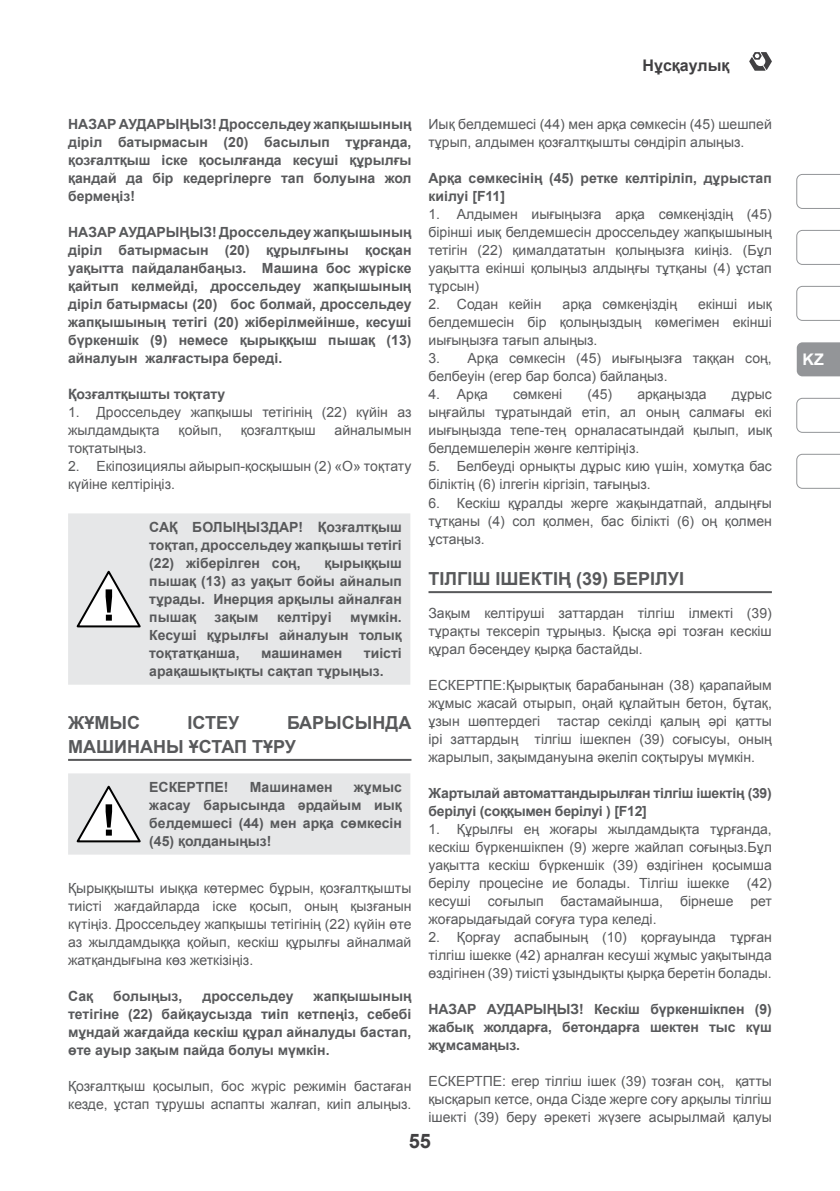
<style>
.page{position:relative;width:840px;height:1191px;background:#fff}
.page>*{position:absolute;margin:0;border:0;box-sizing:border-box;transform-origin:0 0}
.t1{font:700 20px "Arial";color:#414042}
.t2{font:700 18px/24px "Arial";color:#58595b}
.t3{font:700 16px "Arial";color:#414042}
.t4{font:700 16px "Arial";color:#fff}
.t5{font:14px/18px "Arial";color:#58595b;text-align:justify}
.t6{font:700 14px/18px "Arial";color:#58595b;text-align:justify}
</style>
<div class="page">
<svg style="left:749px;top:52px;width:22px;height:19px"></svg>
<svg style="left:796px;top:174px;width:43px;height:35px"></svg>
<svg style="left:796px;top:454px;width:43px;height:35px"></svg>
<svg style="left:796px;top:398px;width:43px;height:35px"></svg>
<svg style="left:796px;top:342px;width:43px;height:34px"></svg>
<svg style="left:796px;top:286px;width:43px;height:35px"></svg>
<svg style="left:796px;top:230px;width:43px;height:35px"></svg>
<hr style="left:68px;top:759px;width:343px;height:2px;background:#58595b">
<div style="left:68px;top:513px;width:342px;height:171px;background:#e6e7e8"></div>
<svg style="left:75px;top:567px;width:68px;height:62px"></svg>
<svg style="left:68px;top:773px;width:342px;height:81px;background:#e2e3e4"></svg>
<hr style="left:428px;top:591px;width:343px;height:2px;background:#58595b">
<p class="t3" style="left:642px;top:55px;width:88px">Нұсқаулық</p>
<p class="t6" style="left:68px;top:116px;width:345px">НАЗАР АУДАРЫҢЫЗ! Дроссельдеу жапқышының діріл батырмасын (20) басылып тұрғанда, қозғалтқыш іске қосылғанда кесуші құрылғы қандай да бір кедергілерге тап болуына жол бермеңіз!</p>
<p class="t6" style="left:68px;top:224px;width:344px">НАЗАР АУДАРЫҢЫЗ! Дроссельдеу жапқышының діріл батырмасын (20) құрылғыны қосқан уақытта пайдаланбаңыз. Машина бос жүріске қайтып келмейді, дроссельдеу жапқышының діріл батырмасы (20) бос болмай, дроссельдеу жапқышының тетігі (20) жіберілмейінше, кесуші бүркеншік (9) немесе қырыққыш пышақ (13) айналуын жалғастыра береді.</p>
<p class="t6" style="left:68px;top:386px;width:159px">Қозғалтқышты тоқтату</p>
<p class="t5" style="left:68px;top:404px;width:344px">1. Дроссельдеу жапқышы тетігінің (22) күйін аз жылдамдықта</p>
<p class="t5" style="left:178px;top:422px;width:45px">қойып,</p>
<p class="t5" style="left:240px;top:422px;width:77px">қозғалтқыш</p>
<p class="t5" style="left:334px;top:422px;width:78px">айналымын</p>
<p class="t5" style="left:68px;top:440px;width:80px">тоқтатыңыз.</p>
<p class="t5" style="left:68px;top:458px;width:344px">2. Екіпозициялы айырып-қосқышын (2) «О» тоқтату күйіне келтіріңіз.</p>
<p class="t6" style="left:149px;top:518px;width:254px">САҚ БОЛЫҢЫЗДАР! Қозғалтқыш тоқтап, дроссельдеу жапқышы тетігі (22) жіберілген соң,</p>
<p class="t6" style="left:149px;top:554px;width:254px;text-indent:175px">қырыққыш пышақ (13) аз уақыт бойы айналып тұрады. Инерция арқылы айналған пышақ</p>
<p class="t6" style="left:149px;top:608px;width:254px;text-indent:201px">мүмкін.<br>Кесуші құрылғы айналуын толық тоқтатқанша,</p>
<p class="t6" style="left:214px;top:608px;width:45px">зақым</p>
<p class="t6" style="left:277px;top:608px;width:56px">келтіруі</p>
<p class="t6" style="left:149px;top:644px;width:254px;text-indent:214px">тиісті арақашықтықты сақтап тұрыңыз.</p>
<p class="t6" style="left:261px;top:644px;width:83px">машинамен</p>
<p class="t2" style="left:68px;top:711px;width:73px">ЖҰМЫС</p>
<p class="t2" style="left:187px;top:711px;width:53px">ІСТЕУ</p>
<p class="t2" style="left:68px;top:711px;width:344px;text-indent:219px">БАРЫСЫНДА<br>МАШИНАНЫ ҰСТАП ТҰРУ</p>
<p class="t6" style="left:149px;top:778px;width:81px">ЕСКЕРТПЕ!</p>
<p class="t6" style="left:250px;top:778px;width:84px">Машинамен</p>
<p class="t6" style="left:149px;top:778px;width:254px;text-indent:204px">жұмыс жасау барысында әрдайым иық белдемшесі (44) мен арқа сөмкесін (45) қолданыңыз!</p>
<p class="t5" style="left:68px;top:879px;width:344px">Қырыққышты иыққа көтермес бұрын, қозғалтқышты тиісті жағдайларда іске қосып, оның қызғанын күтіңіз. Дроссельдеу жапқышы тетігінің (22) күйін өте аз жылдамдыққа қойып, кескіш құрылғы айналмай жатқандығына көз жеткізіңіз.</p>
<p class="t6" style="left:68px;top:987px;width:27px">Сақ</p>
<p class="t6" style="left:113px;top:987px;width:70px">болыңыз,</p>
<p class="t6" style="left:202px;top:987px;width:92px">дроссельдеу</p>
<p class="t6" style="left:68px;top:987px;width:344px;text-indent:245px">жапқышының тетігіне (22) байқаусызда тиіп кетпеңіз, себебі мұндай жағдайда кескіш құрал айналуды бастап, өте ауыр зақым пайда болуы мүмкін.</p>
<p class="t5" style="left:68px;top:1077px;width:344px">Қозғалтқыш қосылып, бос жүріс режимін бастаған кезде, ұстап тұрушы аспапты жалғап, киіп алыңыз.</p>
<p class="t5" style="left:428px;top:115px;width:344px">Иық белдемшесі (44) мен арқа сөмкесін (45) шешпей тұрып, алдымен қозғалтқышты сөндіріп алыңыз.</p>
<p class="t6" style="left:428px;top:170px;width:344px">Арқа сөмкесінің (45) ретке келтіріліп, дұрыстап киілуі [F11]</p>
<p class="t5" style="left:428px;top:205px;width:345px">1. Алдымен иығыңызға арқа сөмкеңіздің (45) бірінші иық белдемшесін дроссельдеу жапқышының тетігін (22) қималдататын қолыңызға киіңіз. (Бұл уақытта екінші қолыңыз алдыңғы тұтқаны (4) ұстап тұрсын)</p>
<p class="t5" style="left:428px;top:296px;width:114px">2. Содан кейін</p>
<p class="t5" style="left:562px;top:296px;width:116px">арқа сөмкеңіздің</p>
<p class="t5" style="left:428px;top:296px;width:345px;text-indent:269px">екінші иық белдемшесін бір қолыңыздың көмегімен екінші иығыңызға тағып алыңыз.</p>
<p class="t5" style="left:428px;top:350px;width:344px">3. Арқа сөмкесін (45) иығыңызға таққан соң, белбеуін (егер бар болса) байлаңыз.</p>
<p class="t5" style="left:428px;top:386px;width:61px">4. Арқа</p>
<p class="t5" style="left:512px;top:386px;width:51px">сөмкені</p>
<p class="t5" style="left:587px;top:386px;width:26px">(45)</p>
<p class="t5" style="left:637px;top:386px;width:71px">арқаңызда</p>
<p class="t5" style="left:428px;top:386px;width:345px;text-indent:303px">дұрыс ыңғайлы тұратындай етіп, ал оның салмағы екі иығыңызда тепе-тең орналасатындай қылып, иық белдемшелерін жөнге келтіріңіз.</p>
<p class="t5" style="left:428px;top:458px;width:344px">5. Белбеуді орнықты дұрыс кию үшін, хомутқа бас біліктің (6) ілгегін кіргізіп, тағыңыз.</p>
<p class="t5" style="left:428px;top:494px;width:344px">6. Кескіш құралды жерге жақындатпай, алдыңғы тұтқаны (4) сол қолмен, бас білікті (6) оң қолмен ұстаңыз.</p>
<p class="t2" style="left:428px;top:567px;width:257px">ТІЛГІШ ІШЕКТІҢ (39) БЕРІЛУІ</p>
<p class="t5" style="left:428px;top:604px;width:344px">Зақым келтіруші заттардан тілгіш ілмекті (39) тұрақты тексеріп тұрыңыз. Қысқа әрі тозған кескіш құрал бәсеңдеу қырқа бастайды.</p>
<p class="t5" style="left:428px;top:676px;width:345px">ЕСКЕРТПЕ:Қырықтық барабанынан (38) қарапайым жұмыс жасай отырып, оңай құлайтын бетон, бұтақ, ұзын шөптердегі тастар секілді қалың әрі қатты ірі заттардың тілгіш ішекпен (39) соғысуы, оның жарылып, зақымдануына әкеліп соқтыруы мүмкін.</p>
<p class="t6" style="left:428px;top:784px;width:344px">Жартылай автоматтандырылған тілгіш ішектің (39) берілуі (соққымен берілуі ) [F12]</p>
<p class="t5" style="left:428px;top:820px;width:345px">1. Құрылғы ең жоғары жылдамдықта тұрғанда, кескіш бүркеншікпен (9) жерге жайлап соғыңыз.Бұл уақытта кескіш бүркеншік (39) өздігінен қосымша берілу процесіне ие болады. Тілгіш ішекке (42) кесуші соғылып бастамайынша, бірнеше рет жоғарыдағыдай соғуға тура келеді.</p>
<p class="t5" style="left:428px;top:928px;width:344px">2. Қорғау аспабының (10) қорғауында тұрған тілгіш ішекке (42) арналған кесуші жұмыс уақытында өздігінен (39) тиісті ұзындықты қырқа беретін болады.</p>
<p class="t6" style="left:428px;top:1000px;width:344px">НАЗАР АУДАРЫҢЫЗ! Кескіш бүркеншікпен (9) жабық жолдарға, бетондарға шектен тыс күш жұмсамаңыз.</p>
<p class="t5" style="left:428px;top:1072px;width:344px">ЕСКЕРТПЕ: егер тілгіш ішек (39) тозған соң, қатты қысқарып кетсе, онда Сізде жерге соғу арқылы тілгіш ішекті (39) беру әрекеті жүзеге асырылмай қалуы</p>
<h1 class="t1" style="left:408px;top:1128px;width:24px">55</h1>
<p class="t4" style="left:802px;top:349px;width:23px">KZ</p>
</div>
